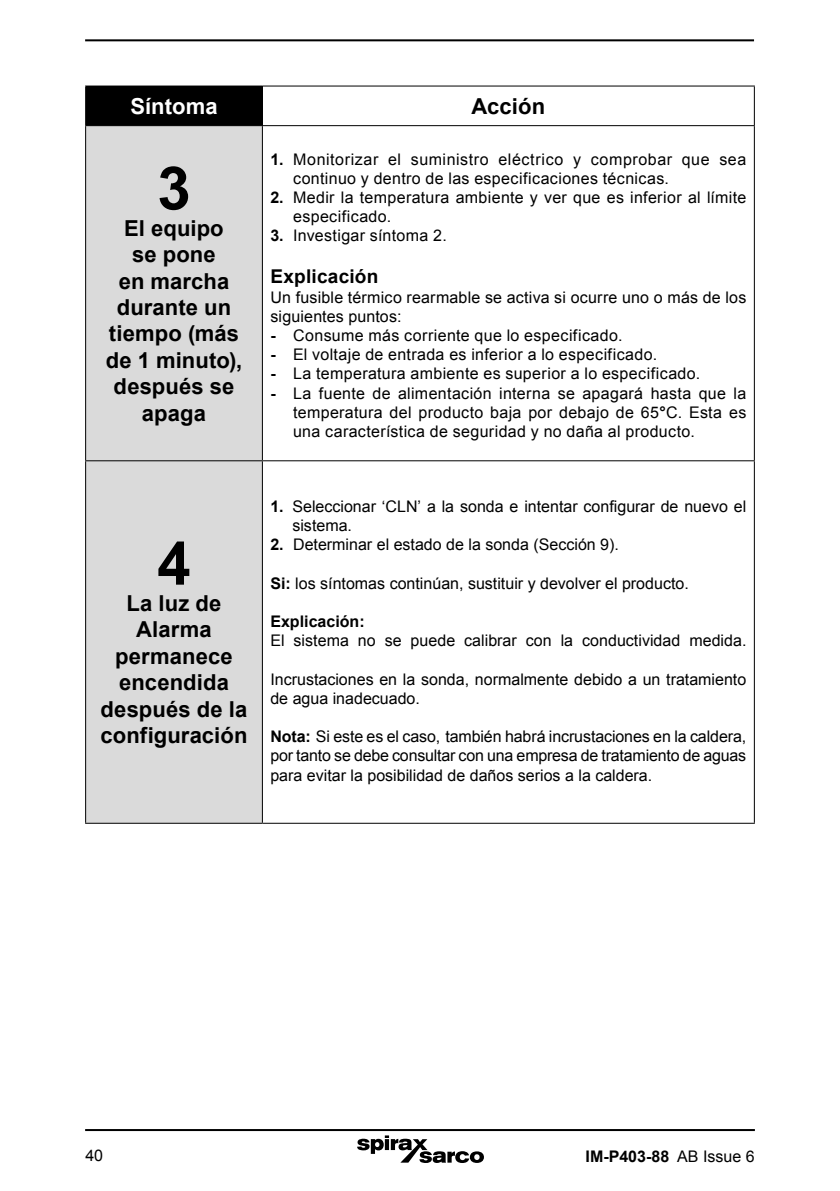
<style>
.page{position:relative;width:840px;height:1191px;background:#fff}
.page>*{position:absolute;margin:0;border:0;box-sizing:border-box;transform-origin:0 0}
.t1{font:700 60px "Arial";color:#000}
.t2{font:700 22px/26.4px "Arial";letter-spacing:.005em;color:#000;text-align:center}
.t3{font:700 22px "Arial";letter-spacing:.005em;color:#fff}
.t4{font:700 19px "Arial";letter-spacing:.01em;color:#000}
.t5{font:16px/19.2px "Arial";letter-spacing:.01em;color:#000}
.t6{font:16px/19.2px "Arial";letter-spacing:.035em;color:#000}
.t7{font:700 16px "Arial";color:#000}
.s1{font-weight:700}
.s2{font-weight:400}
</style>
<div class="page">
<hr style="left:85px;top:1129px;width:669px;height:2px;background:#000">
<hr style="left:85px;top:39px;width:668px;height:2px;background:#000">
<svg style="left:357px;top:1135px;width:126px;height:28px"></svg>
<div style="left:86px;top:86px;width:176px;height:40px;background:#000"></div>
<div style="left:86px;top:126px;width:176px;height:696px;background:#dadada"></div>
<hr style="left:85px;top:86px;width:177px;height:1px;background:#000">
<hr style="left:85px;top:87px;width:1px;height:38px;background:#000">
<hr style="left:262px;top:86px;width:492px;height:1px;background:#000">
<hr style="left:262px;top:87px;width:1px;height:38px;background:#000">
<hr style="left:753px;top:87px;width:1px;height:38px;background:#000">
<hr style="left:262px;top:125px;width:492px;height:1px;background:#000">
<hr style="left:753px;top:126px;width:1px;height:334px;background:#000">
<hr style="left:262px;top:460px;width:492px;height:1px;background:#000">
<hr style="left:753px;top:461px;width:1px;height:361px;background:#000">
<hr style="left:262px;top:822px;width:492px;height:1px;background:#000">
<hr style="left:85px;top:125px;width:177px;height:1px;background:#000">
<hr style="left:85px;top:126px;width:1px;height:334px;background:#000">
<hr style="left:262px;top:126px;width:1px;height:334px;background:#000">
<hr style="left:85px;top:460px;width:177px;height:1px;background:#000">
<hr style="left:85px;top:461px;width:1px;height:361px;background:#000">
<hr style="left:262px;top:461px;width:1px;height:361px;background:#000">
<hr style="left:85px;top:822px;width:177px;height:1px;background:#000">
<h2 class="t3" style="left:130px;top:91px;width:89px">Síntoma</h2>
<h2 class="t2" style="left:471px;top:94px;width:75px">Acción</h2>
<h1 class="t1" style="left:157px;top:148px;width:35px">3</h1>
<h2 class="t2" style="left:106px;top:215px;width:138px">El equipo<br>se pone<br>en marcha durante un tiempo (más de 1 minuto), después se apaga</h2>
<h1 class="t1" style="left:157px;top:523px;width:35px">4</h1>
<h2 class="t2" style="left:100px;top:591px;width:148px">La luz de<br>Alarma permanece encendida después de la configuración</h2>
<p class="t6" style="left:293px;top:149px;width:454px;text-indent:-23px"><span class="s1">1.</span> Monitorizar el suministro eléctrico y comprobar que sea continuo y dentro de las especificaciones técnicas.</p>
<p class="t5" style="left:293px;top:188px;width:454px;text-indent:-23px"><span class="s1">2.</span> Medir la temperatura ambiente y ver que es inferior al límite especificado.</p>
<p class="t5" style="left:270px;top:226px;width:178px"><span class="s1">3.</span> Investigar síntoma 2.</p>
<p class="t4" style="left:270px;top:264px;width:109px">Explicación</p>
<p class="t5" style="left:270px;top:287px;width:477px">Un fusible térmico rearmable se activa si ocurre uno o más de los siguientes puntos:</p>
<p class="t5" style="left:270px;top:326px;width:353px"><span class="s1">-</span> Consume más corriente que lo especificado.</p>
<p class="t5" style="left:270px;top:345px;width:388px"><span class="s1">-</span> El voltaje de entrada es inferior a lo especificado.</p>
<p class="t5" style="left:270px;top:364px;width:431px"><span class="s1">-</span> La temperatura ambiente es superior a lo especificado.</p>
<p class="t5" style="left:293px;top:383px;width:454px;text-align:justify;text-indent:-23px"><span class="s1">-</span> La fuente de alimentación interna se apagará hasta que la temperatura del producto baja por debajo de 65<span class="s1">°</span>C. Esta es una característica de seguridad y no daña al producto.</p>
<p class="t5" style="left:292px;top:496px;width:455px;text-indent:-22px"><span class="s1">1.</span> Seleccionar ‘CLN’ a la sonda e intentar configurar de nuevo el sistema.</p>
<p class="t5" style="left:270px;top:535px;width:350px"><span class="s1">2.</span> Determinar el estado de la sonda (Sección 9).</p>
<p class="t5" style="left:270px;top:573px;width:419px"><span class="s1">Si:</span> los síntomas continúan, sustituir y devolver el producto.</p>
<p class="t7" style="left:270px;top:610px;width:96px">Explicación:</p>
<p class="t5" style="left:270px;top:631px;width:477px">El sistema no se puede calibrar con la conductividad medida.</p>
<p class="t5" style="left:270px;top:669px;width:477px">Incrustaciones en la sonda, normalmente debido a un tratamiento de agua inadecuado.</p>
<p class="t5" style="left:270px;top:727px;width:477px;text-align:justify"><span class="s1">Nota:</span> Si este es el caso, también habrá incrustaciones en la caldera, por tanto se debe consultar con una empresa de tratamiento de aguas para evitar la posibilidad de daños serios a la caldera.</p>
<p class="t5" style="left:85px;top:1146px;width:19px">40</p>
<p class="t7" style="left:585px;top:1145px;width:170px">IM-P403-88 <span class="s2">AB Issue 6</span></p>
</div>
